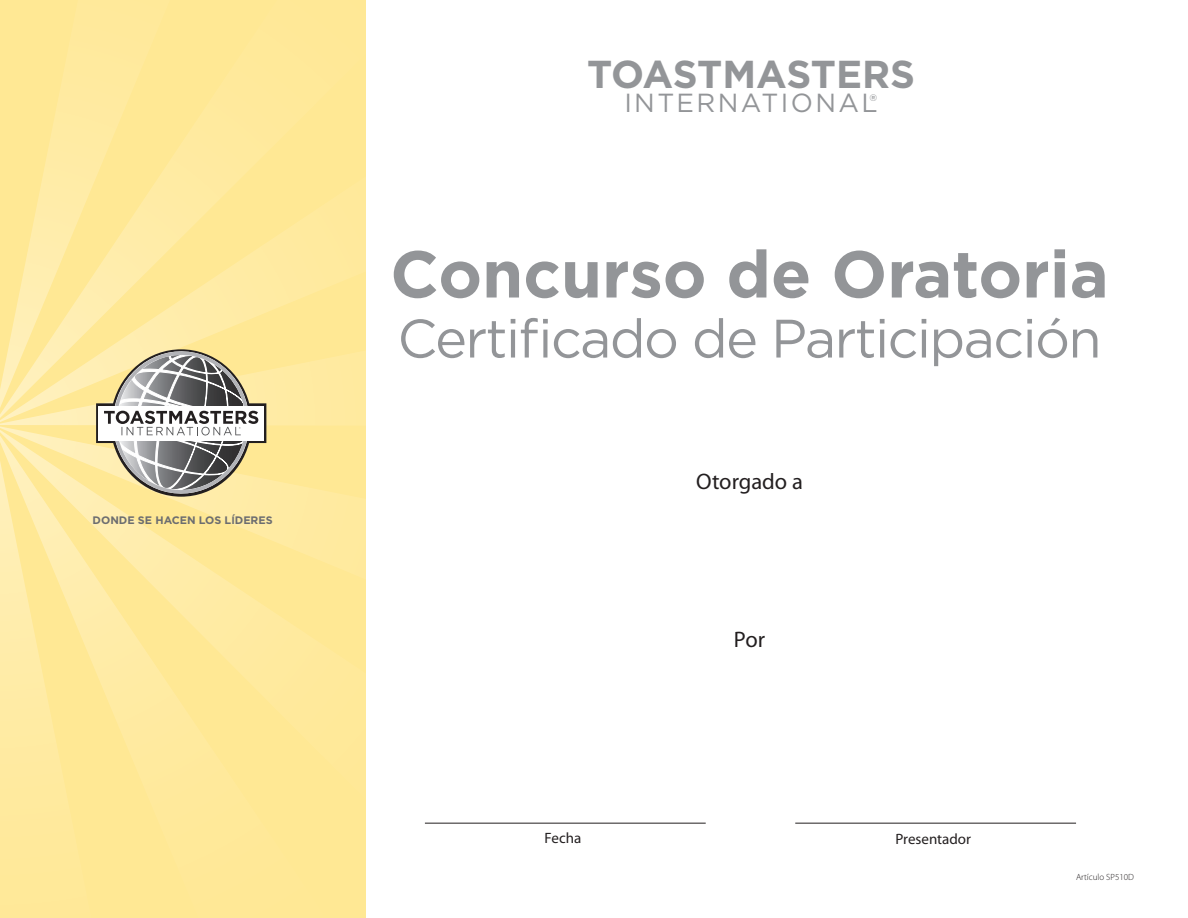
<style>
.page{position:relative;width:1188px;height:918px;background:#fff}
.page>*{position:absolute;margin:0;border:0;box-sizing:border-box;transform-origin:0 0}
.t1{font:700 66px "Gotham";color:#939598}
.t2{font:54px "Gotham";letter-spacing:-.03em;color:#939598}
.t3{font:700 38.85px "Gotham";letter-spacing:-.01em;color:#939598}
.t4{font:26.1px "Gotham";letter-spacing:.09em;color:#939598}
.t5{font:22.5px "Myriad Pro";color:#231f20}
.t6{font:15px "Myriad Pro";color:#231f20}
.t7{font:700 10.8px "Gotham";color:#6c6d70}
.t8{font:300 9px "Myriad Pro";color:#231f20}
</style>
<div class="page">
<div style="left:0;top:0;width:366px;height:43px;background:#ffe896"></div>
<svg style="left:0;top:43px;width:366px;height:247px;fill:#ffe894"></svg>
<svg style="left:0;top:290px;width:366px;height:135px"></svg>
<svg style="left:128px;top:425px;width:238px;height:493px;fill:#ffe894"></svg>
<svg style="left:0;top:425px;width:128px;height:493px;fill:#ffe999"></svg>
<hr style="left:425px;top:823px;width:281px;height:1px;background:#231f20">
<hr style="left:795px;top:823px;width:281px;height:1px;background:#231f20">
<svg style="left:96px;top:349px;width:170px;height:148px"></svg>
<p class="t7" style="left:93px;top:513px;width:182px">DONDE SE HACEN LOS LÍDERES</p>
<p class="t3" style="left:587px;top:48px;width:329px">TOASTMASTERS</p>
<p class="t4" style="left:624px;top:86px;width:255px">INTERNATIONAL<sup>®</sup></p>
<p class="t1" style="left:390px;top:230px;width:720px">Concurso de Oratoria</p>
<p class="t2" style="left:397px;top:304px;width:706px">Certificado de Participación</p>
<p class="t5" style="left:696px;top:470px;width:108px">Otorgado a</p>
<p class="t5" style="left:734px;top:627px;width:33px">Por</p>
<p class="t6" style="left:545px;top:830px;width:38px">Fecha</p>
<p class="t6" style="left:896px;top:831px;width:77px">Presentador</p>
<p class="t8" style="left:1076px;top:873px;width:59px">Artículo SP510D</p>
</div>
